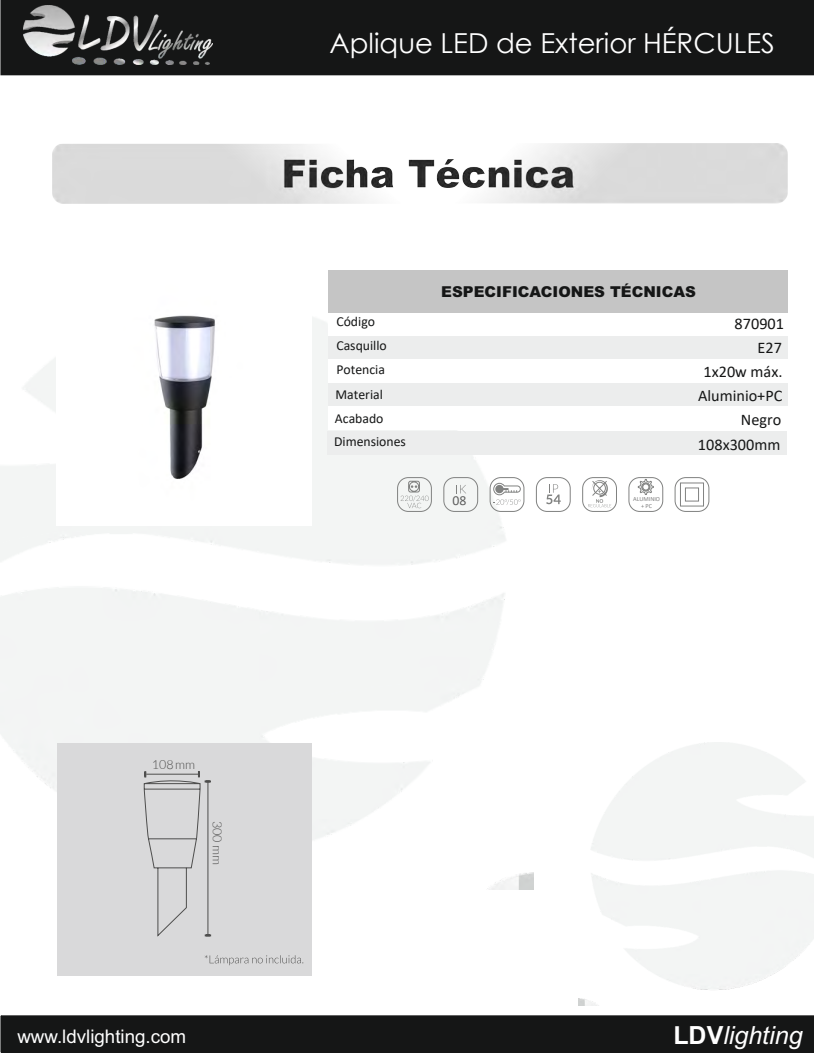
<style>
.page{position:relative;width:814px;height:1053px;background:#fff}
.page>*{position:absolute;margin:0;border:0;box-sizing:border-box;transform-origin:0 0}
.t1{font:27.5px "Century Gothic";color:#fff}
.t2{font:italic 25px "Arial";color:#fff}
.t3{font:18.75px "Arial";color:#fff}
.t4{font:16.25px/23.8px "Calibri";color:#151616;text-align:right}
.t5{font:900 15px "Arial";color:#151616}
.t6{font:13.75px/23.9px "Calibri";color:#151616}
.t7{font:13.75px "Calibri";color:#5f5f5f}
.t8{font:300 12.5px "Lato";color:#4e4e4d}
.t9{font:6.25px/7.5px "Calibri";color:#808080;text-align:center}
.s1{font-weight:700;font-style:normal}
</style>
<div class="page">
<svg style="left:1px;top:75px;width:813px;height:423px"></svg>
<div style="left:304px;top:119px;width:488px;height:60px;background:#fff;border:1px solid #d9d9da;border-radius:11px"></div>
<div style="left:52px;top:119px;width:516px;height:60px;background:#fff;border:1px solid #d9d9da;border-radius:11px"></div>
<div style="left:329px;top:270px;width:459px;height:43px;background:#c5c5c5"></div>
<div style="left:328px;top:313px;width:460px;height:24px;background:#fff"></div>
<div style="left:329px;top:336px;width:459px;height:23px;background:#eceded"></div>
<div style="left:329px;top:382px;width:459px;height:24px;background:#eceded"></div>
<div style="left:327px;top:431px;width:459px;height:23px;background:#eceded"></div>
<div style="left:329px;top:406px;width:459px;height:24px;background:#fff"></div>
<div style="left:329px;top:359px;width:459px;height:24px;background:#fff"></div>
<div style="left:0;top:0;width:814px;height:75px;background:#151616"></div>
<img style="left:23px;top:5px;width:189px;height:60px">
<div style="left:1px;top:1015px;width:813px;height:37px;background:#151616"></div>
<img style="left:52px;top:143px;width:735px;height:61px">
<div style="left:57px;top:742px;width:254px;height:233px;background:#d9d9da"></div>
<svg style="left:205px;top:955px;width:98px;height:10px"></svg>
<svg style="left:546px;top:484px;width:15px;height:20px"></svg>
<div style="left:536px;top:477px;width:34px;height:34px;border:1px solid #818281;border-radius:11px"></div>
<svg style="left:397px;top:477px;width:35px;height:35px"></svg>
<svg style="left:456px;top:485px;width:10px;height:8px"></svg>
<div style="left:444px;top:477px;width:34px;height:34px;border:1px solid #818281;border-radius:11px"></div>
<svg style="left:490px;top:477px;width:34px;height:35px"></svg>
<svg style="left:588px;top:480px;width:23px;height:27px"></svg>
<div style="left:582px;top:477px;width:35px;height:34px;border:1px solid #818281;border-radius:11px"></div>
<svg style="left:628px;top:477px;width:35px;height:35px"></svg>
<svg style="left:674px;top:477px;width:35px;height:35px"></svg>
<img style="left:57px;top:270px;width:255px;height:228px">
<svg style="left:143px;top:771px;width:68px;height:166px"></svg>
<h1 class="t1" style="left:329px;top:24px;width:447px">Aplique LED de Exterior HÉRCULES</h1>
<p class="t5" style="left:441px;top:286px;width:256px">ESPECIFICACIONES TÉCNICAS</p>
<p class="t6" style="left:336px;top:309px;width:40px">Código</p>
<p class="t4" style="left:734px;top:312px;width:51px">870901</p>
<p class="t6" style="left:336px;top:333px;width:52px">Casquillo</p>
<p class="t6" style="left:336px;top:357px;width:50px">Potencia</p>
<p class="t4" style="left:757px;top:335px;width:26px">E27</p>
<p class="t4" style="left:703px;top:359px;width:80px">1x20w máx.</p>
<p class="t6" style="left:335px;top:382px;width:50px">Material<br>Acabado</p>
<p class="t4" style="left:698px;top:384px;width:86px">Aluminio+PC<br>Negro</p>
<p class="t6" style="left:334px;top:429px;width:73px">Dimensiones</p>
<p class="t4" style="left:698px;top:432px;width:84px">108x300mm</p>
<p class="t8" style="left:152px;top:758px;width:45px">108mm</p>
<p class="t8" style="left:224px;top:820px;width:46px;rotate:90deg">300 mm</p>
<p class="t7" style="left:452px;top:490px;width:15px">08</p>
<p class="t9" style="left:633px;top:494px;width:28px">ALUMINIO + PC</p>
<h3 class="t3" style="left:17px;top:1028px;width:170px">www.ldvlighting.com</h3>
<h2 class="t2" style="left:673px;top:1026px;width:131px"><span class="s1">LDV</span>lighting</h2>
</div>
